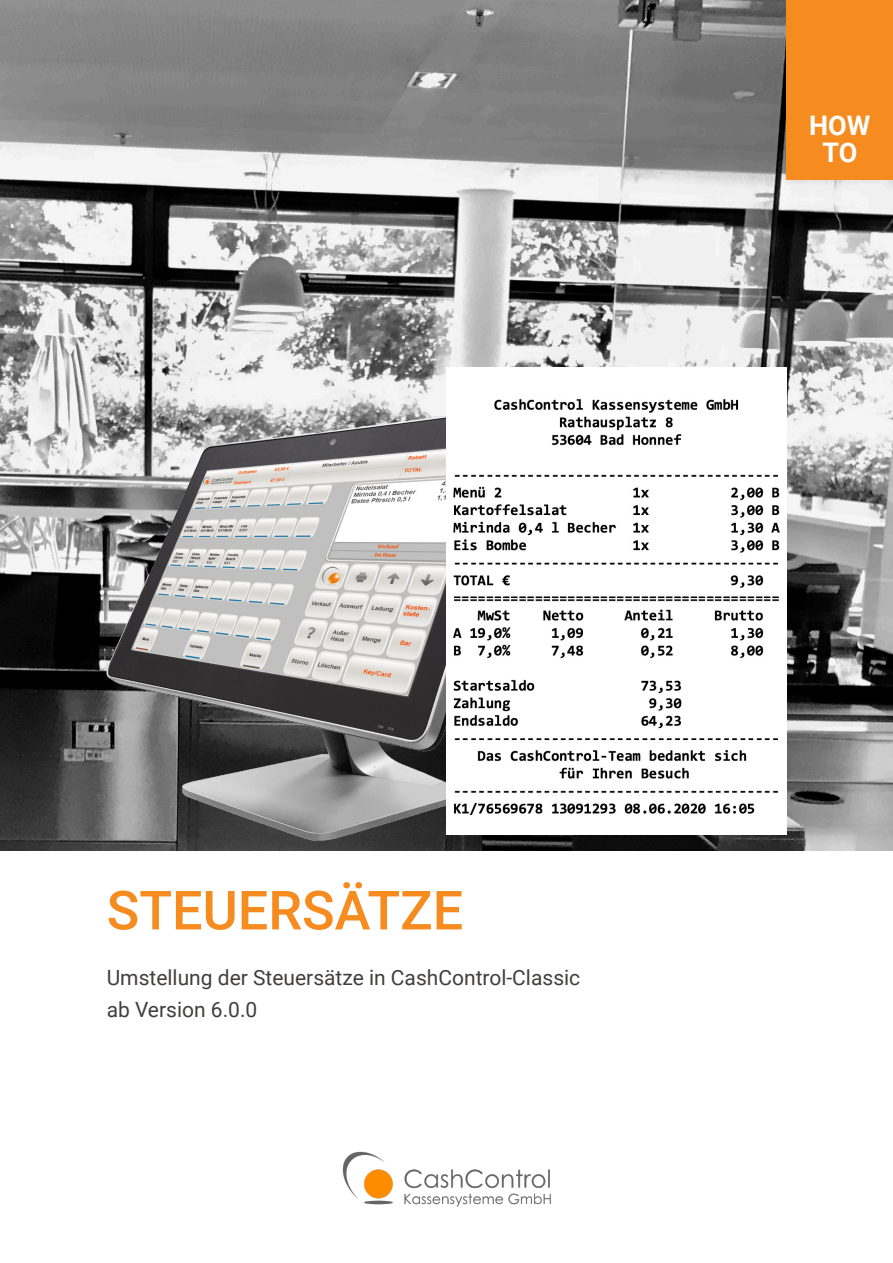
<style>
.page{position:relative;width:893px;height:1263px;background:#fff}
.page>*{position:absolute;margin:0;border:0;box-sizing:border-box;transform-origin:0 0}
.t1{font:500 54px "Roboto";color:#f68b1f}
.t2{font:700 27px/27px "Roboto";color:#fff;text-align:center}
.t3{font:21px/31.5px "Roboto";color:#413f3e}
</style>
<div class="page">
<img style="left:0;top:0;width:893px;height:850px">
<img style="left:342px;top:1151px;width:209px;height:56px">
<div style="left:787px;top:0;width:106px;height:179px;background:#f68b1f"></div>
<img style="left:107px;top:406px;width:431px;height:434px">
<img style="left:446px;top:368px;width:341px;height:466px">
<p class="t2" style="left:809px;top:115px;width:63px">HOW<br>TO</p>
<h1 class="t1" style="left:107px;top:889px;width:358px">STEUERSÄTZE</h1>
<p class="t3" style="left:107px;top:964px;width:475px">Umstellung der Steuersätze in CashControl-Classic ab Version 6.0.0</p>
</div>
